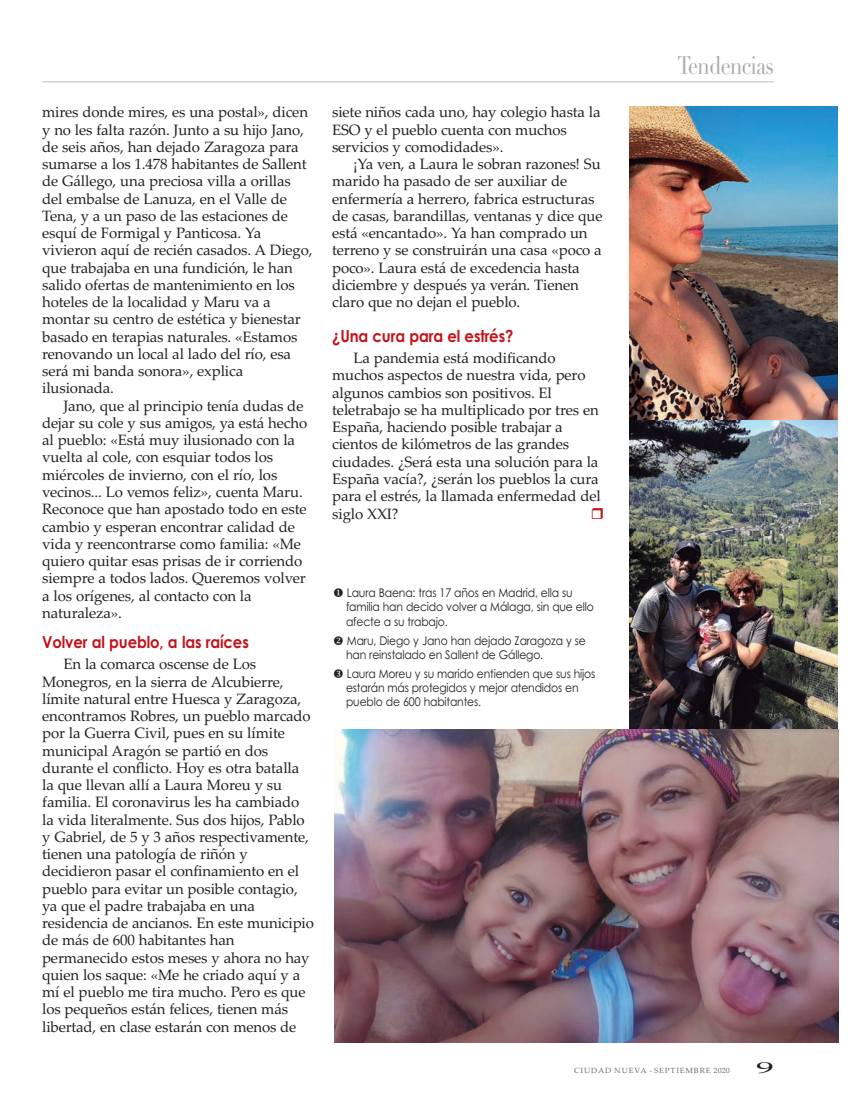
<style>
.page{position:relative;width:851px;height:1106px;background:#fff}
.page>*{position:absolute;margin:0;border:0;box-sizing:border-box;transform-origin:0 0}
.t1{font:24.9px "Didot";letter-spacing:-.025em;color:#a8a9ad;scale:.8 1}
.t2{font:700 16.5px "Century Gothic";letter-spacing:-.01em;color:#c4121a;scale:.9 1}
.t3{font:15.75px "Palatino Linotype";color:#231f20;scale:2.26 1}
.t4{font:15px/17.2px "Palatino Linotype";letter-spacing:-.01em;color:#231f20}
.t5{font:12px/14.2px "Century Gothic";letter-spacing:-.015em;color:#231f20;scale:.9 1}
.t6{font:7.5px "Palatino Linotype";letter-spacing:.095em;color:#6c6d70;scale:1.08 1}
</style>
<div class="page">
<hr style="left:42px;top:82px;width:731px;height:1px;background:#bcbdc0">
<img style="left:629px;top:419px;width:208px;height:310px">
<img style="left:629px;top:106px;width:208px;height:313px">
<img style="left:335px;top:729px;width:503px;height:313px">
<p class="t4" style="left:42px;top:103px;width:272px">mires donde mires, es una postal», dicen y no les falta razón. Junto a su hijo Jano, de seis años, han dejado Zaragoza para sumarse a los 1.478 habitantes de Sallent de Gállego, una preciosa villa a orillas del embalse de Lanuza, en el Valle de Tena, y a un paso de las estaciones de esquí de Formigal y Panticosa. Ya vivieron aquí de recién casados. A Diego, que trabajaba en una fundición, le han salido ofertas de mantenimiento en los hoteles de la localidad y Maru va a montar su centro de estética y bienestar basado en terapias naturales. «Estamos renovando un local al lado del río, esa será mi banda sonora», explica ilusionada.</p>
<p class="t4" style="left:42px;top:397px;width:266px;text-indent:21px">Jano, que al principio tenía dudas de dejar su cole y sus amigos, ya está hecho al pueblo: «Está muy ilusionado con la vuelta al cole, con esquiar todos los miércoles de invierno, con el río, los vecinos... Lo vemos feliz», cuenta Maru.<br>Reconoce que han apostado todo en este cambio y esperan encontrar calidad de vida y reencontrarse como familia: «Me quiero quitar esas prisas de ir corriendo siempre a todos lados. Queremos volver a los orígenes, al contacto con la naturaleza».</p>
<p class="t2" style="left:42px;top:632px;width:231px">Volver al pueblo, a las raíces</p>
<p class="t4" style="left:42px;top:655px;width:273px;text-indent:21px">En la comarca oscense de Los Monegros, en la sierra de Alcubierre, límite natural entre Huesca y Zaragoza, encontramos Robres, un pueblo marcado por la Guerra Civil, pues en su límite municipal Aragón se partió en dos durante el conflicto. Hoy es otra batalla la que llevan allí a Laura Moreu y su familia. El coronavirus les ha cambiado la vida literalmente. Sus dos hijos, Pablo y Gabriel, de 5 y 3 años respectivamente, tienen una patología de riñón y decidieron pasar el confinamiento en el pueblo para evitar un posible contagio, ya que el padre trabajaba en una residencia de ancianos. En este municipio de más de 600 habitantes han permanecido estos meses y ahora no hay quien los saque: «Me he criado aquí y a mí el pueblo me tira mucho. Pero es que los pequeños están felices, tienen más libertad, en clase estarán con menos de</p>
<p class="t4" style="left:332px;top:103px;width:270px">siete niños cada uno, hay colegio hasta la<br>ESO y el pueblo cuenta con muchos servicios y comodidades».</p>
<p class="t4" style="left:332px;top:155px;width:272px;text-indent:21px">¡Ya ven, a Laura le sobran razones! Su marido ha pasado de ser auxiliar de enfermería a herrero, fabrica estructuras de casas, barandillas, ventanas y dice que está «encantado». Ya han comprado un terreno y se construirán una casa «poco a poco». Laura está de excedencia hasta diciembre y después ya verán. Tienen claro que no dejan el pueblo.</p>
<p class="t2" style="left:332px;top:326px;width:203px">¿Una cura para el estrés?</p>
<p class="t4" style="left:332px;top:349px;width:270px;text-indent:21px">La pandemia está modificando muchos aspectos de nuestra vida, pero algunos cambios son positivos. El teletrabajo se ha multiplicado por tres en España, haciendo posible trabajar a cientos de kilómetros de las grandes ciudades. ¿Será esta una solución para la España vacía?, ¿serán los pueblos la cura para el estrés, la llamada enfermedad del siglo XXI?</p>
<p class="t5" style="left:346px;top:585px;width:277px;text-indent:-13px">◆ Laura Baena: tras 17 años en Madrid, ella su familia han decido volver a Málaga, sin que ello afecte a su trabajo.</p>
<p class="t5" style="left:346px;top:633px;width:268px;text-indent:-13px">❖ Maru, Diego y Jano han dejado Zaragoza y se han reinstalado en Sallent de Gállego.</p>
<p class="t5" style="left:346px;top:666px;width:278px">Laura Moreu y su marido entienden que sus hijos estarán más protegidos y mejor atendidos en pueblo de 600 habitantes.</p>
<h1 class="t1" style="left:677px;top:51px;width:122px">Tendencias</h1>
<p class="t6" style="left:574px;top:1065px;width:146px">CIUDAD NUEVA - SEPTIEMBRE 2020</p>
<p class="t3" style="left:756px;top:1058px;width:9px">9</p>
</div>
